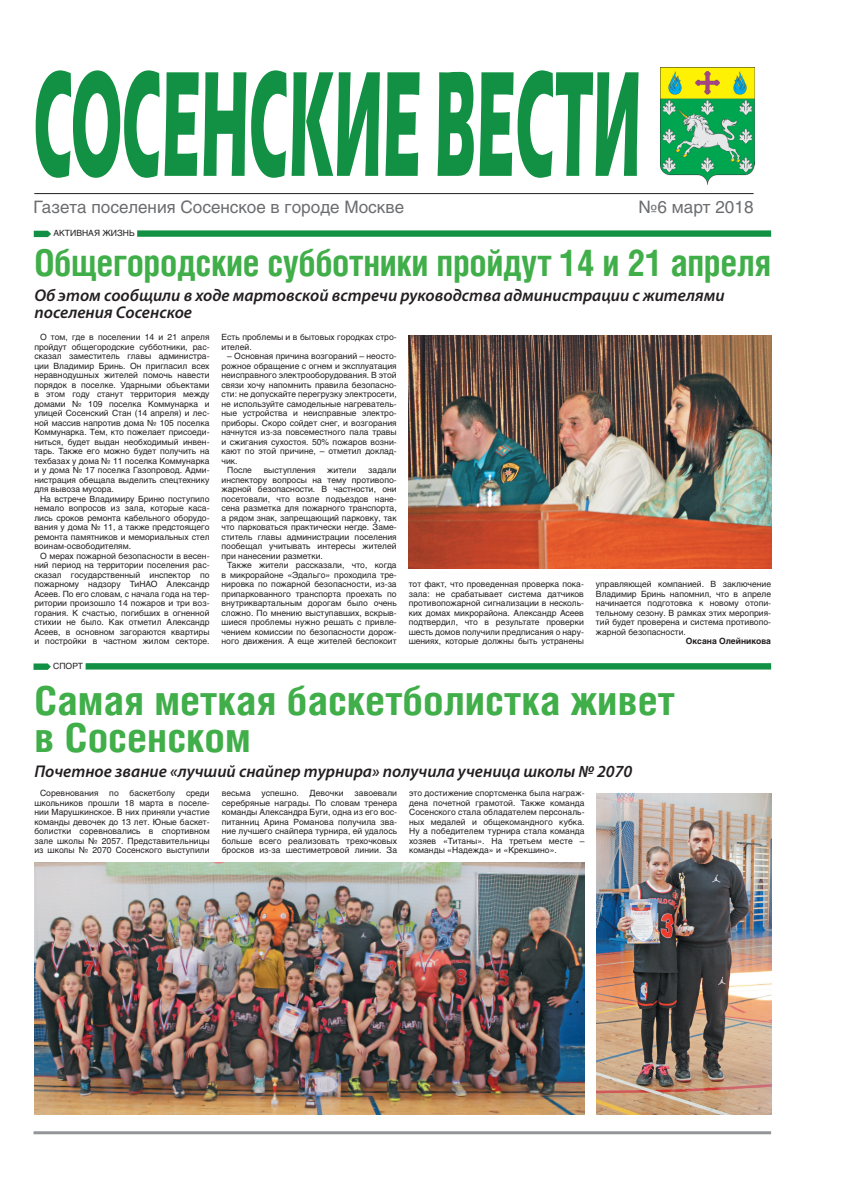
<style>
.page{position:relative;width:842px;height:1191px;background:#fff}
.page>*{position:absolute;margin:0;border:0;box-sizing:border-box;transform-origin:0 0}
.t1{font:147.9px "Eras Bold C";color:#129145;scale:.38 1}
.t2{font:700 40px/37px "Helios Cond C";color:#40ae49;scale:1.08 1}
.t3{font:700 37px "Helios Cond C";letter-spacing:-.01em;color:#40ae49}
.t4{font:italic 600 17px/17px "Myriad Pro";color:#231f20}
.t5{font:17px "Helios C";color:#6c6d70}
.t6{font:8.5px/9.5px "Helios C";color:#231f20;text-align:justify}
.t7{font:700 8.5px "Helios C";color:#231f20}
</style>
<div class="page">
<hr style="left:34px;top:193px;width:720px;height:1px;background:#231f20">
<img style="left:660px;top:67px;width:94px;height:118px">
<hr style="left:34px;top:1131px;width:737px;height:3px;background:#939598">
<div style="left:86px;top:663px;width:685px;height:6px;background:#129145"></div>
<svg style="left:34px;top:663px;width:17px;height:7px"></svg>
<div style="left:137px;top:230px;width:634px;height:7px;background:#129145"></div>
<svg style="left:34px;top:231px;width:17px;height:6px"></svg>
<img style="left:408px;top:335px;width:363px;height:233px">
<img style="left:596px;top:793px;width:176px;height:321px">
<img style="left:34px;top:862px;width:551px;height:252px">
<h1 class="t1" style="left:34px;top:35px;width:1600px">СОСЕНСКИЕ ВЕСТИ</h1>
<h3 class="t5" style="left:34px;top:196px;width:372px">Газета поселения Сосенское в городе Москве</h3>
<h3 class="t5" style="left:638px;top:196px;width:117px">№6 март 2018</h3>
<p class="t6" style="left:53px;top:228px;width:83px">АКТИВНАЯ ЖИЗНЬ</p>
<h3 class="t3" style="left:34px;top:240px;width:738px">Общегородские субботники пройдут 14 и 21 апреля</h3>
<h3 class="t4" style="left:34px;top:286px;width:692px">Об этом сообщили в ходе мартовской встречи руководства администрации с жителями поселения Сосенское</h3>
<p class="t6" style="left:34px;top:332px;width:177px;text-indent:6px">О том, где в поселении 14 и 21 апреля пройдут общегородские субботники, рас&shy;сказал заместитель главы администра&shy;ции Владимир Бринь. Он пригласил всех неравнодушных жителей помочь навести порядок в поселке. Ударными объектами в этом году станут территория между домами № 109 поселка Коммунарка и улицей Сосенский Стан (14 апреля) и лес&shy;ной массив напротив дома № 105 поселка Коммунарка. Тем, кто пожелает присоеди&shy;ниться, будет выдан необходимый инвен&shy;тарь. Также его можно будет получить на техбазах у дома № 11 поселка Коммунарка и у дома № 17 поселка Газопровод. Адми&shy;нистрация обещала выделить спецтехнику для вывоза мусора.</p>
<p class="t6" style="left:34px;top:494px;width:177px;text-indent:6px">На встрече Владимиру Бриню поступило немало вопросов из зала, которые каса&shy;лись сроков ремонта кабельного оборудо&shy;вания у дома № 11, а также предстоящего ремонта памятников и мемориальных стел воинам-освободителям.</p>
<p class="t6" style="left:34px;top:551px;width:177px;text-indent:6px">О мерах пожарной безопасности в весен&shy;ний период на территории поселения рас&shy;сказал государственный инспектор по пожарному надзору ТиНАО Александр Асеев. По его словам, с начала года на тер&shy;ритории произошло 14 пожаров и три воз&shy;горания. К счастью, погибших в огненной стихии не было. Как отметил Александр Асеев, в основном загораются квартиры и постройки в частном жилом секторе.</p>
<p class="t6" style="left:222px;top:332px;width:177px">Есть проблемы и в бытовых городках стро&shy;ителей.</p>
<p class="t6" style="left:227px;top:351px;width:171px">– Основная причина возгораний – неосто-</p>
<p class="t6" style="left:222px;top:361px;width:177px">рожное обращение с огнем и эксплуатация</p>
<p class="t6" style="left:222px;top:370px;width:177px">неисправного электрооборудования. В этой</p>
<p class="t6" style="left:222px;top:380px;width:177px">связи хочу напомнить правила безопасно-</p>
<p class="t6" style="left:222px;top:389px;width:177px">сти: не допускайте перегрузку электросети,</p>
<p class="t6" style="left:222px;top:399px;width:177px">не используйте самодельные нагреватель-</p>
<p class="t6" style="left:222px;top:408px;width:177px">ные устройства и неисправные электро-</p>
<p class="t6" style="left:222px;top:418px;width:177px">приборы. Скоро сойдет снег, и возгорания</p>
<p class="t6" style="left:222px;top:427px;width:177px">начнутся из-за повсеместного пала травы</p>
<p class="t6" style="left:222px;top:437px;width:177px">и сжигания сухостоя. 50% пожаров возни-</p>
<p class="t6" style="left:222px;top:446px;width:177px">кают по этой причине, – отметил доклад-</p>
<p class="t6" style="left:222px;top:456px;width:18px">чик.</p>
<p class="t6" style="left:227px;top:465px;width:26px">После</p>
<p class="t6" style="left:264px;top:465px;width:53px">выступления</p>
<p class="t6" style="left:327px;top:465px;width:31px">жители</p>
<p class="t6" style="left:222px;top:465px;width:177px;text-indent:147px">задали инспектору вопросы на тему противопо&shy;жарной безопасности. В частности, они посетовали, что возле подъездов нане&shy;сена разметка для пожарного транспорта, а рядом знак, запрещающий парковку, так что парковаться практически негде. Заме&shy;ститель главы администрации поселения пообещал учитывать интересы жителей при нанесении разметки.</p>
<p class="t6" style="left:222px;top:560px;width:177px;text-indent:6px">Также жители рассказали, что, когда в микрорайоне «Эдальго» проходила тре&shy;нировка по пожарной безопасности, из-за припаркованного транспорта проехать по внутриквартальным дорогам было очень сложно. По мнению выступавших, вскрыв&shy;шиеся проблемы нужно решать с привле&shy;чением комиссии по безопасности дорож&shy;ного движения. А еще жителей беспокоит</p>
<p class="t6" style="left:409px;top:579px;width:177px">тот факт, что проведенная проверка пока&shy;зала: не срабатывает система датчиков противопожарной сигнализации в несколь&shy;ких домах микрорайона. Александр Асеев подтвердил, что в результате проверки шесть домов получили предписания о нару&shy;шениях, которые должны быть устранены</p>
<p class="t6" style="left:596px;top:579px;width:177px">управляющей компанией. В заключение Владимир Бринь напомнил, что в апреле начинается подготовка к новому отопи&shy;тельному сезону. В рамках этих мероприя&shy;тий будет проверена и система противопо&shy;жарной безопасности.</p>
<p class="t7" style="left:686px;top:636px;width:87px">Оксана Олейникова</p>
<p class="t6" style="left:53px;top:661px;width:31px">СПОРТ</p>
<h2 class="t2" style="left:34px;top:681px;width:595px">Самая меткая баскетболистка живет в Сосенском</h2>
<h3 class="t4" style="left:34px;top:762px;width:600px">Почетное звание «лучший снайпер турнира» получила ученица школы № 2070</h3>
<p class="t6" style="left:40px;top:788px;width:60px">Соревнования</p>
<p class="t6" style="left:109px;top:788px;width:11px">по</p>
<p class="t6" style="left:130px;top:788px;width:47px">баскетболу</p>
<p class="t6" style="left:34px;top:788px;width:177px;text-indent:152px">среди школьников прошли 18 марта в поселе&shy;нии Марушкинское. В них приняли участие команды девочек до 13 лет. Юные баскет&shy;болистки соревновались в спортивном зале школы № 2057. Представительницы из школы № 2070 Сосенского выступили</p>
<p class="t6" style="left:222px;top:788px;width:31px">весьма</p>
<p class="t6" style="left:261px;top:788px;width:39px">успешно.</p>
<p class="t6" style="left:310px;top:788px;width:36px">Девочки</p>
<p class="t6" style="left:222px;top:788px;width:177px;text-indent:133px">завоевали серебряные награды. По словам тренера команды Александра Буги, одна из его вос&shy;питанниц Арина Романова получила зва&shy;ние лучшего снайпера турнира, ей удалось больше всего реализовать трехочковых бросков из-за шестиметровой линии. За</p>
<p class="t6" style="left:409px;top:788px;width:177px">это достижение спортсменка была награж&shy;дена почетной грамотой. Также команда Сосенского стала обладателем персональ&shy;ных медалей и общекомандного кубка.<br>Ну а победителем турнира стала команда хозяев «Титаны». На третьем месте – команды «Надежда» и «Крекшино».</p>
</div>
